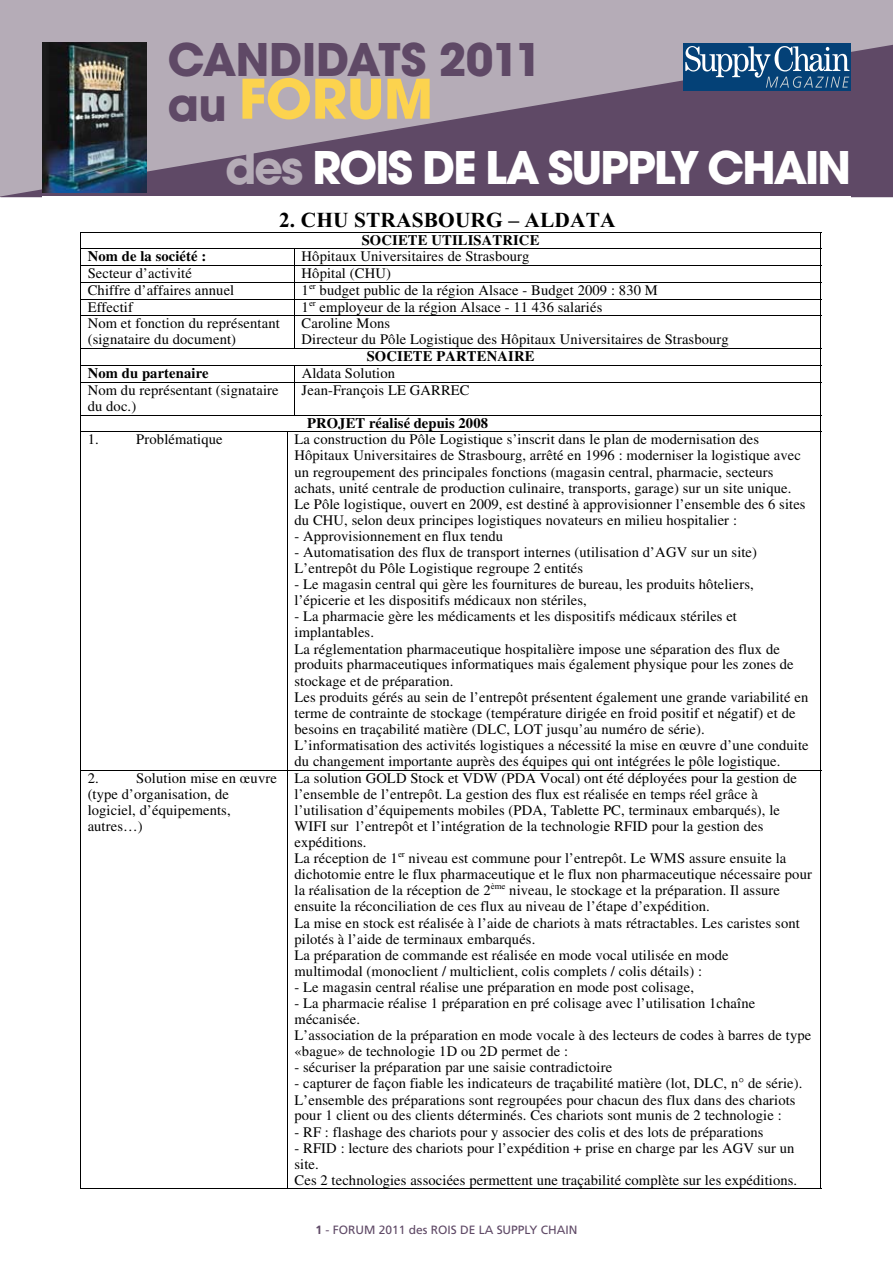
<style>
.page{position:relative;width:893px;height:1263px;background:#fff}
.page>*{position:absolute;margin:0;border:0;box-sizing:border-box;transform-origin:0 0}
.t1{font:700 60px "Avant Garde Gothic Itc T";letter-spacing:.005em;color:#fcd34e}
.t2{font:700 49.5px "Avant Garde Gothic Itc T";letter-spacing:-.035em;color:#fff}
.t3{font:700 49.5px "Avant Garde Gothic Itc T";color:#5f4966}
.t4{font:21.45px "Times New Roman PS Bold MT+T42+ZNSSFL";letter-spacing:.005em;color:#000}
.t5{font:14.55px/16px "Times Roman+WXSALE";letter-spacing:.005em;color:#000}
.t6{font:14.55px "Times Bold+SJBAHA";letter-spacing:.01em;color:#000}
.t7{font:12px "Frutiger";color:#5f4966}
.s1{font-size:49.5px;color:#5f4966}
.s2{color:#b5acb7}
.s3{font-weight:700}
</style>
<div class="page">
<div style="left:0;top:0;width:892px;height:197px;background:#b5acb7"></div>
<svg style="left:0;top:42px;width:892px;height:155px;fill:#5f4966"></svg>
<img style="left:42px;top:43px;width:104px;height:149px">
<hr style="left:80px;top:232px;width:741px;height:1px;background:#000">
<hr style="left:80px;top:248px;width:741px;height:1px;background:#000">
<hr style="left:80px;top:265px;width:741px;height:1px;background:#000">
<hr style="left:80px;top:282px;width:741px;height:1px;background:#000">
<hr style="left:80px;top:299px;width:741px;height:1px;background:#000">
<svg style="left:80px;top:233px;width:1px;height:82px"></svg>
<svg style="left:294px;top:249px;width:1px;height:66px"></svg>
<svg style="left:820px;top:233px;width:1px;height:82px"></svg>
<hr style="left:80px;top:315px;width:741px;height:1px;background:#000">
<hr style="left:80px;top:316px;width:1px;height:32px;background:#000">
<hr style="left:294px;top:316px;width:1px;height:32px;background:#000">
<hr style="left:820px;top:316px;width:1px;height:32px;background:#000">
<hr style="left:80px;top:348px;width:741px;height:1px;background:#000">
<hr style="left:80px;top:365px;width:741px;height:1px;background:#000">
<svg style="left:80px;top:349px;width:1px;height:33px"></svg>
<svg style="left:294px;top:366px;width:1px;height:16px"></svg>
<svg style="left:820px;top:349px;width:1px;height:33px"></svg>
<hr style="left:80px;top:382px;width:741px;height:1px;background:#000">
<hr style="left:80px;top:382px;width:1px;height:33px;background:#000">
<hr style="left:294px;top:382px;width:1px;height:33px;background:#000">
<hr style="left:820px;top:382px;width:1px;height:33px;background:#000">
<hr style="left:80px;top:415px;width:741px;height:1px;background:#000">
<svg style="left:80px;top:416px;width:1px;height:15px"></svg>
<svg style="left:820px;top:416px;width:1px;height:15px"></svg>
<hr style="left:80px;top:431px;width:741px;height:1px;background:#000">
<hr style="left:80px;top:432px;width:1px;height:338px;background:#000">
<hr style="left:287px;top:432px;width:1px;height:338px;background:#000">
<hr style="left:820px;top:432px;width:1px;height:338px;background:#000">
<hr style="left:80px;top:770px;width:741px;height:1px;background:#000">
<hr style="left:80px;top:771px;width:1px;height:417px;background:#000">
<hr style="left:287px;top:771px;width:1px;height:417px;background:#000">
<hr style="left:820px;top:771px;width:1px;height:417px;background:#000">
<hr style="left:80px;top:1188px;width:741px;height:1px;background:#000">
<div style="left:682px;top:43px;width:168px;height:48px;background:#044177"></div>
<svg style="left:685px;top:46px;width:164px;height:42px"></svg>
<h2 class="t3" style="left:168px;top:43px;width:375px">CANDIDATS 2011</h2>
<h1 class="t1" style="left:168px;top:79px;width:267px"><span class="s1">au</span> FORUM</h1>
<h2 class="t2" style="left:225px;top:151px;width:627px"><span class="s2">des</span> ROIS DE LA SUPPLY CHAIN</h2>
<h3 class="t4" style="left:279px;top:207px;width:338px">2. CHU STRASBOURG – ALDATA</h3>
<p class="t6" style="left:362px;top:231px;width:179px">SOCIETE UTILISATRICE</p>
<p class="t6" style="left:88px;top:248px;width:120px">Nom de la société :</p>
<p class="t5" style="left:301px;top:250px;width:229px">Hôpitaux Universitaires de Strasbourg</p>
<p class="t5" style="left:88px;top:267px;width:106px">Secteur d’activité</p>
<p class="t5" style="left:301px;top:267px;width:91px">Hôpital (CHU)</p>
<p class="t5" style="left:88px;top:283px;width:148px">Chiffre d’affaires annuel</p>
<p class="t5" style="left:301px;top:283px;width:358px">1<sup>er</sup> budget public de la région Alsace - Budget 2009 : 830 M</p>
<p class="t5" style="left:88px;top:300px;width:47px">Effectif</p>
<p class="t5" style="left:301px;top:300px;width:302px">1<sup>er</sup> employeur de la région Alsace - 11 436 salariés</p>
<p class="t5" style="left:88px;top:317px;width:194px">Nom et fonction du représentant (signataire du document)</p>
<p class="t5" style="left:301px;top:317px;width:428px">Caroline Mons<br>Directeur du Pôle Logistique des Hôpitaux Universitaires de Strasbourg</p>
<p class="t6" style="left:366px;top:348px;width:169px">SOCIETE PARTENAIRE</p>
<p class="t6" style="left:88px;top:365px;width:123px">Nom du partenaire</p>
<p class="t5" style="left:302px;top:367px;width:95px">Aldata Solution</p>
<p class="t5" style="left:88px;top:383px;width:192px">Nom du représentant (signataire du doc.)</p>
<p class="t5" style="left:301px;top:383px;width:169px">Jean-François LE GARREC</p>
<p class="t6" style="left:307px;top:414px;width:182px">PROJET réalisé depuis 2008</p>
<p class="t5" style="left:88px;top:433px;width:13px">1.</p>
<p class="t5" style="left:136px;top:433px;width:88px">Problématique</p>
<p class="t5" style="left:294px;top:433px;width:512px">La construction du Pôle Logistique s’inscrit dans le plan de modernisation des Hôpitaux Universitaires de Strasbourg, arrêté en 1996 : moderniser la logistique avec un regroupement des principales fonctions (magasin central, pharmacie, secteurs achats, unité centrale de production culinaire, transports, garage) sur un site unique.<br>Le Pôle logistique, ouvert en 2009, est destiné à approvisionner l’ensemble des 6 sites du CHU, selon deux principes logistiques novateurs en milieu hospitalier :</p>
<p class="t5" style="left:294px;top:529px;width:210px">- Approvisionnement en flux tendu</p>
<p class="t5" style="left:294px;top:546px;width:464px">- Automatisation des flux de transport internes (utilisation d’AGV sur un site)<br>L’entrepôt du Pôle Logistique regroupe 2 entités</p>
<p class="t5" style="left:294px;top:578px;width:460px">- Le magasin central qui gère les fournitures de bureau, les produits hôteliers, l’épicerie et les dispositifs médicaux non stériles,</p>
<p class="t5" style="left:294px;top:610px;width:515px">- La pharmacie gère les médicaments et les dispositifs médicaux stériles et implantables.<br>La réglementation pharmaceutique hospitalière impose une séparation des flux de produits pharmaceutiques informatiques mais également physique pour les zones de stockage et de préparation.<br>Les produits gérés au sein de l’entrepôt présentent également une grande variabilité en terme de contrainte de stockage (température dirigée en froid positif et négatif) et de besoins en traçabilité matière (DLC, LOT jusqu’au numéro de série).<br>L’informatisation des activités logistiques a nécessité la mise en œuvre d’une conduite du changement importante auprès des équipes qui ont intégrées le pôle logistique.</p>
<p class="t5" style="left:88px;top:771px;width:13px">2.</p>
<p class="t5" style="left:88px;top:771px;width:191px;text-indent:49px">Solution mise en œuvre (type d’organisation, de logiciel, d’équipements, autres…)</p>
<p class="t5" style="left:294px;top:771px;width:519px">La solution GOLD Stock et VDW (PDA Vocal) ont été déployées pour la gestion de l’ensemble de l’entrepôt. La gestion des flux est réalisée en temps réel grâce à l’utilisation d’équipements mobiles (PDA, Tablette PC, terminaux embarqués), le WIFI sur l’entrepôt et l’intégration de la technologie RFID pour la gestion des expéditions.<br>La réception de 1<sup>er</sup> niveau est commune pour l’entrepôt. Le WMS assure ensuite la dichotomie entre le flux pharmaceutique et le flux non pharmaceutique nécessaire pour la réalisation de la réception de 2<sup>ème</sup> niveau, le stockage et la préparation. Il assure ensuite la réconciliation de ces flux au niveau de l’étape d’expédition.<br>La mise en stock est réalisée à l’aide de chariots à mats rétractables. Les caristes sont pilotés à l’aide de terminaux embarqués.<br>La préparation de commande est réalisée en mode vocal utilisée en mode<br>multimodal (monoclient / multiclient, colis complets / colis détails) :</p>
<p class="t5" style="left:294px;top:980px;width:401px">- Le magasin central réalise une préparation en mode post colisage,</p>
<p class="t5" style="left:294px;top:997px;width:518px">- La pharmacie réalise 1 préparation en pré colisage avec l’utilisation 1chaîne mécanisée.<br>L’association de la préparation en mode vocale à des lecteurs de codes à barres de type «bague» de technologie 1D ou 2D permet de :</p>
<p class="t5" style="left:294px;top:1061px;width:319px">- sécuriser la préparation par une saisie contradictoire</p>
<p class="t5" style="left:294px;top:1077px;width:509px">- capturer de façon fiable les indicateurs de traçabilité matière (lot, DLC, n° de série).<br>L’ensemble des préparations sont regroupées pour chacun des flux dans des chariots pour 1 client ou des clients déterminés. Ces chariots sont munis de 2 technologie :</p>
<p class="t5" style="left:294px;top:1125px;width:470px">- RF : flashage des chariots pour y associer des colis et des lots de préparations</p>
<p class="t5" style="left:294px;top:1141px;width:504px">- RFID : lecture des chariots pour l’expédition + prise en charge par les AGV sur un site.<br>Ces 2 technologies associées permettent une traçabilité complète sur les expéditions.</p>
<p class="t7" style="left:315px;top:1225px;width:263px"><span class="s3">1</span> - FORUM 2011 des ROIS DE LA SUPPLY CHAIN</p>
</div>
